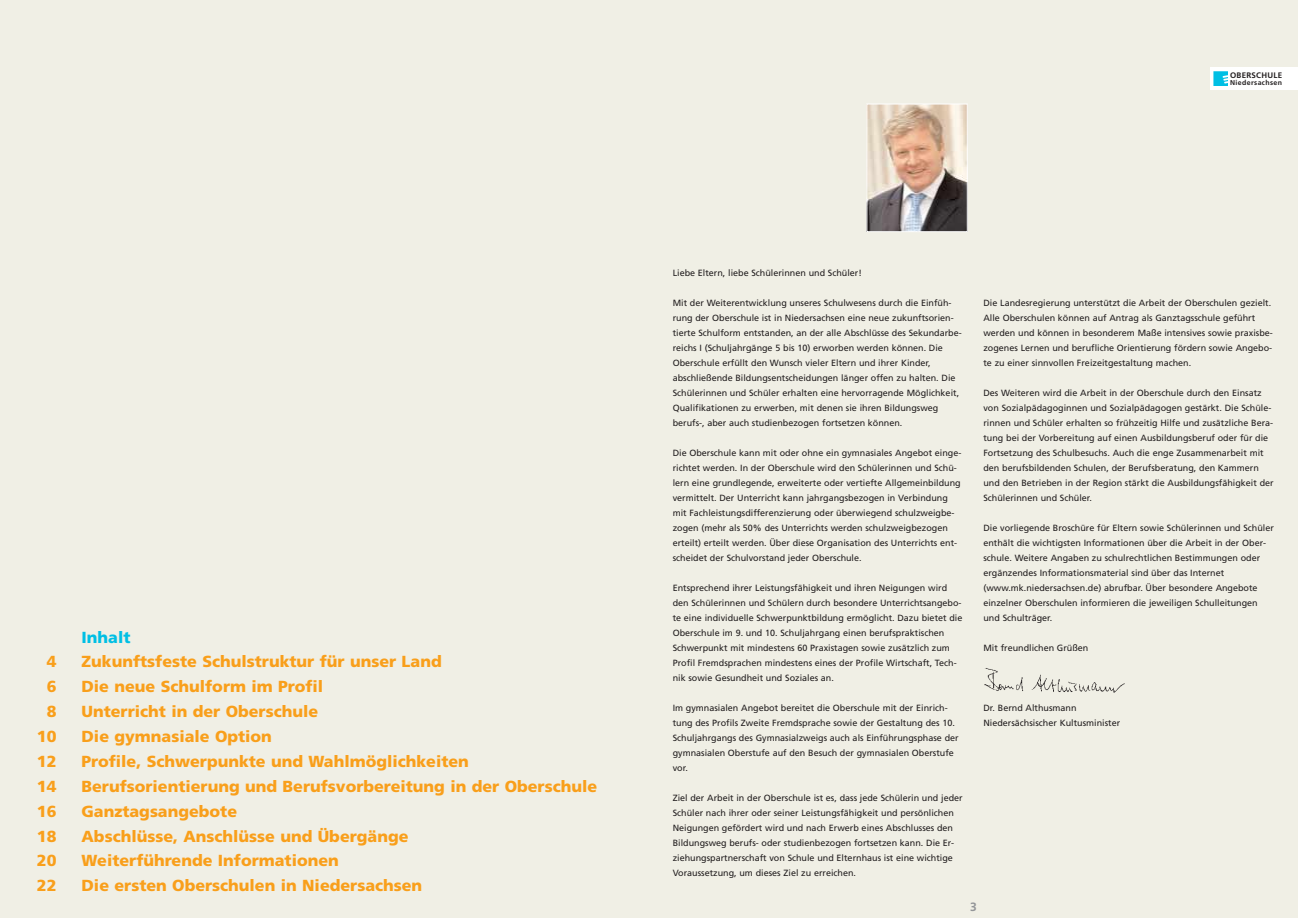
<style>
.page{position:relative;width:1298px;height:918px;background:#f0efe5}
.page>*{position:absolute;margin:0;border:0;box-sizing:border-box;transform-origin:0 0}
.t1{font:900 16px "Frutiger";color:#f99f1b}
.t2{font:900 16px "Frutiger";color:#00bfe4}
.t3{font:700 12px "Frutiger";color:#939598}
.t4{font:9px/15px "Frutiger";color:#231f20}
.t5{font:700 8px "Frutiger";letter-spacing:.035em;color:#231f20}
.t6{font:700 7px "Frutiger";letter-spacing:.055em;color:#231f20}
</style>
<div class="page">
<div style="left:1210px;top:68px;width:88px;height:22px;background:#fff"></div>
<svg style="left:1213px;top:72px;width:14px;height:14px"></svg>
<img style="left:868px;top:106px;width:98px;height:124px">
<div style="left:866px;top:104px;width:102px;height:128px;border:1px solid #fff"></div>
<img style="left:984px;top:668px;width:141px;height:25px">
<h1 class="t2" style="left:82px;top:631px;width:50px">Inhalt</h1>
<h1 class="t1" style="left:47px;top:655px;width:11px">4</h1>
<h1 class="t1" style="left:82px;top:655px;width:362px">Zukunftsfeste Schulstruktur für unser Land</h1>
<h1 class="t1" style="left:47px;top:680px;width:11px">6</h1>
<h1 class="t1" style="left:82px;top:680px;width:243px">Die neue Schulform im Profil</h1>
<h1 class="t1" style="left:47px;top:705px;width:11px">8</h1>
<h1 class="t1" style="left:82px;top:705px;width:238px">Unterricht in der Oberschule</h1>
<h1 class="t1" style="left:37px;top:730px;width:21px">10</h1>
<h1 class="t1" style="left:82px;top:730px;width:192px">Die gymnasiale Option</h1>
<h1 class="t1" style="left:37px;top:755px;width:21px">12</h1>
<h1 class="t1" style="left:82px;top:755px;width:389px">Profile, Schwerpunkte und Wahlmöglichkeiten</h1>
<h1 class="t1" style="left:37px;top:780px;width:21px">14</h1>
<h1 class="t1" style="left:82px;top:780px;width:517px">Berufsorientierung und Berufsvorbereitung in der Oberschule</h1>
<h1 class="t1" style="left:37px;top:805px;width:21px">16</h1>
<h1 class="t1" style="left:82px;top:805px;width:157px">Ganztagsangebote</h1>
<h1 class="t1" style="left:37px;top:830px;width:21px">18</h1>
<h1 class="t1" style="left:82px;top:830px;width:328px">Abschlüsse, Anschlüsse und Übergänge</h1>
<h1 class="t1" style="left:37px;top:854px;width:21px">20</h1>
<h1 class="t1" style="left:82px;top:854px;width:259px">Weiterführende Informationen</h1>
<h1 class="t1" style="left:37px;top:879px;width:21px">22</h1>
<h1 class="t1" style="left:82px;top:879px;width:342px">Die ersten Oberschulen in Niedersachsen</h1>
<p class="t5" style="left:1230px;top:72px;width:54px">OBERSCHULE</p>
<p class="t6" style="left:1230px;top:80px;width:54px">Niedersachsen</p>
<p class="t4" style="left:673px;top:266px;width:191px">Liebe Eltern, liebe Schülerinnen und Schüler!</p>
<p class="t4" style="left:673px;top:296px;width:291px">Mit der Weiterentwicklung unseres Schulwesens durch die Einfüh&shy;rung der Oberschule ist in Niedersachsen eine neue zukunftsorien&shy;tierte Schulform entstanden, an der alle Abschlüsse des Sekundarbe&shy;reichs I (Schuljahrgänge 5 bis 10) erworben werden können. Die Oberschule erfüllt den Wunsch vieler Eltern und ihrer Kinder, abschließende Bildungsentscheidungen länger offen zu halten. Die Schülerinnen und Schüler erhalten eine hervorragende Möglichkeit, Qualifikationen zu erwerben, mit denen sie ihren Bildungsweg berufs-, aber auch studienbezogen fortsetzen können.</p>
<p class="t4" style="left:673px;top:446px;width:290px">Die Oberschule kann mit oder ohne ein gymnasiales Angebot einge&shy;richtet werden. In der Oberschule wird den Schülerinnen und Schü&shy;lern eine grundlegende, erweiterte oder vertiefte Allgemeinbildung vermittelt. Der Unterricht kann jahrgangsbezogen in Verbindung mit Fachleistungsdifferenzierung oder überwiegend schulzweigbe&shy;zogen (mehr als 50% des Unterrichts werden schulzweigbezogen erteilt) erteilt werden. Über diese Organisation des Unterrichts ent&shy;scheidet der Schulvorstand jeder Oberschule.</p>
<p class="t4" style="left:673px;top:581px;width:291px">Entsprechend ihrer Leistungsfähigkeit und ihren Neigungen wird den Schülerinnen und Schülern durch besondere Unterrichtsangebo&shy;te eine individuelle Schwerpunktbildung ermöglicht. Dazu bietet die Oberschule im 9. und 10. Schuljahrgang einen berufspraktischen Schwerpunkt mit mindestens 60 Praxistagen sowie zusätzlich zum Profil Fremdsprachen mindestens eines der Profile Wirtschaft, Tech&shy;nik sowie Gesundheit und Soziales an.</p>
<p class="t4" style="left:673px;top:701px;width:287px">Im gymnasialen Angebot bereitet die Oberschule mit der Einrich&shy;tung des Profils Zweite Fremdsprache sowie der Gestaltung des 10.<br>Schuljahrgangs des Gymnasialzweigs auch als Einführungsphase der gymnasialen Oberstufe auf den Besuch der gymnasialen Oberstufe vor.</p>
<p class="t4" style="left:673px;top:791px;width:292px">Ziel der Arbeit in der Oberschule ist es, dass jede Schülerin und jeder Schüler nach ihrer oder seiner Leistungsfähigkeit und persönlichen Neigungen gefördert wird und nach Erwerb eines Abschlusses den Bildungsweg berufs- oder studienbezogen fortsetzen kann. Die Er&shy;ziehungspartnerschaft von Schule und Elternhaus ist eine wichtige Voraussetzung, um dieses Ziel zu erreichen.</p>
<p class="t4" style="left:983px;top:296px;width:291px">Die Landesregierung unterstützt die Arbeit der Oberschulen gezielt.<br>Alle Oberschulen können auf Antrag als Ganztagsschule geführt werden und können in besonderem Maße intensives sowie praxisbe&shy;zogenes Lernen und berufliche Orientierung fördern sowie Angebo&shy;te zu einer sinnvollen Freizeitgestaltung machen.</p>
<p class="t4" style="left:983px;top:386px;width:292px">Des Weiteren wird die Arbeit in der Oberschule durch den Einsatz von Sozialpädagoginnen und Sozialpädagogen gestärkt. Die Schüle&shy;rinnen und Schüler erhalten so frühzeitig Hilfe und zusätzliche Bera&shy;tung bei der Vorbereitung auf einen Ausbildungsberuf oder für die Fortsetzung des Schulbesuchs. Auch die enge Zusammenarbeit mit den berufsbildenden Schulen, der Berufsberatung, den Kammern und den Betrieben in der Region stärkt die Ausbildungsfähigkeit der Schülerinnen und Schüler.</p>
<p class="t4" style="left:983px;top:521px;width:292px">Die vorliegende Broschüre für Eltern sowie Schülerinnen und Schüler enthält die wichtigsten Informationen über die Arbeit in der Ober&shy;schule. Weitere Angaben zu schulrechtlichen Bestimmungen oder ergänzendes Informationsmaterial sind über das Internet (www.mk.niedersachsen.de) abrufbar. Über besondere Angebote einzelner Oberschulen informieren die jeweiligen Schulleitungen und Schulträger.</p>
<p class="t4" style="left:983px;top:641px;width:106px">Mit freundlichen Grüßen</p>
<p class="t4" style="left:983px;top:701px;width:138px">Dr. Bernd Althusmann<br>Niedersächsischer Kultusminister</p>
<h2 class="t3" style="left:970px;top:902px;width:8px">3</h2>
</div>
